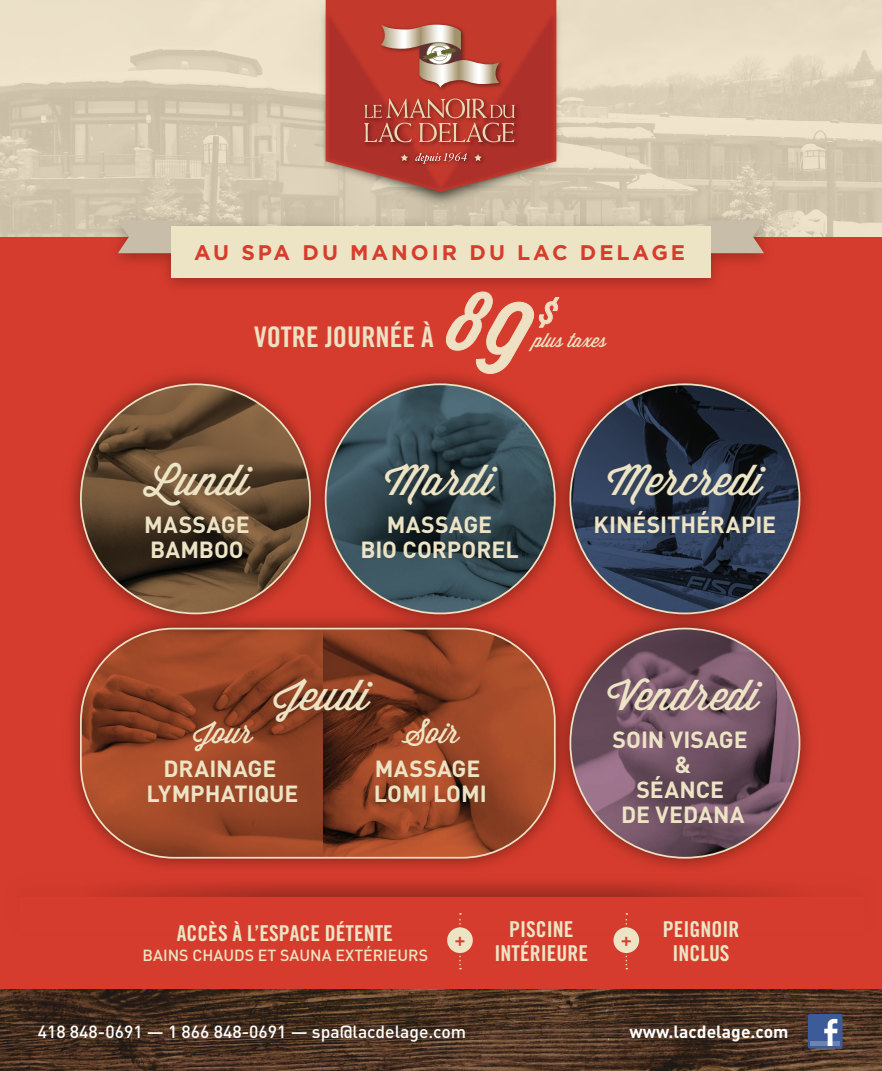
<style>
.page{position:relative;width:882px;height:1071px;background:#fff}
.page>*{position:absolute;margin:0;border:0;box-sizing:border-box;transform-origin:0 0}
.t1{font:93.1px "Wisdom Script";color:#eee1c3}
.t2{font:42px "Wisdom Script";color:#ede4c5}
.t3{font:41.48px "Wisdom Script";color:#eee1c3}
.t4{font:29.4px "Wisdom Script";letter-spacing:-.005em;color:#ede4c5}
.t5{font:28.35px "Trade Gothic LT Std Bd Cn 20";color:#eee1c3}
.t6{font:700 23.1px/25.2px "DIN";color:#ede4c5;text-align:center}
.t7{font:21.88px/23.8px "Trade Gothic LT Std Bd Cn 20";color:#ede4c5;text-align:center}
.t8{font:700 21.18px "Gotham HTF";letter-spacing:.14em;color:#d63d2c}
.t9{font:500 20.82px "DIN";color:#d63c2d}
.t10{font:19.07px "Wisdom Script";color:#eee1c3}
.t11{font:500 17.5px "DIN";color:#fff}
.t12{font:700 17.5px "DIN";color:#fff}
.t13{font:500 15.92px "DIN";color:#ede4c5}
.s1{font-size:114.1px}
</style>
<div class="page">
<div style="left:0;top:0;width:882px;height:991px;background:#d63c2d"></div>
<img style="left:92px;top:881px;width:711px;height:61px">
<div style="left:19px;top:897px;width:844px;height:35px;background:#d63c2d"></div>
<img style="left:0;top:0;width:882px;height:237px">
<svg style="left:459px;top:913px;width:2px;height:56px"></svg>
<div style="left:447px;top:927px;width:26px;height:26px;background:#ede4c5;border-radius:50%"></div>
<svg style="left:626px;top:913px;width:1px;height:56px"></svg>
<div style="left:614px;top:927px;width:25px;height:26px;background:#ede4c5;border-radius:50%"></div>
<svg style="left:446px;top:300px;width:113px;height:52px"></svg>
<img style="left:99px;top:206px;width:684px;height:94px">
<svg style="left:705px;top:220px;width:59px;height:33px;background:#c7b6a2"></svg>
<svg style="left:118px;top:220px;width:59px;height:33px;background:#c7b6a2"></svg>
<div style="left:171px;top:226px;width:539px;height:51px;background:#ede4c5"></div>
<img style="left:0;top:989px;width:882px;height:82px">
<img style="left:265px;top:0;width:113px;height:226px">
<img style="left:378px;top:0;width:239px;height:226px">
<img style="left:360px;top:21px;width:163px;height:129px">
<svg style="left:364px;top:99px;width:151px;height:43px;background:#b55244"></svg>
<svg style="left:381px;top:25px;width:118px;height:63px;background:#c17a6a"></svg>
<img style="left:396px;top:149px;width:15px;height:19px">
<svg style="left:401px;top:154px;width:7px;height:7px"></svg>
<img style="left:474px;top:149px;width:15px;height:19px">
<svg style="left:474px;top:154px;width:8px;height:7px"></svg>
<img style="left:411px;top:148px;width:63px;height:22px">
<svg style="left:415px;top:152px;width:52px;height:12px"></svg>
<div style="left:808px;top:1014px;width:35px;height:35px;background:#3b5b99;border-radius:2px"></div>
<div style="left:810px;top:1041px;width:30px;height:5px;background:#6d84b3"></div>
<svg style="left:824px;top:1019px;width:13px;height:27px"></svg>
<img style="left:70px;top:677px;width:418px;height:191px">
<img style="left:323px;top:683px;width:165px;height:175px">
<img style="left:81px;top:638px;width:242px;height:220px">
<img style="left:70px;top:384px;width:75px;height:254px">
<img style="left:81px;top:384px;width:229px;height:229px;border-radius:115px">
<img style="left:145px;top:352px;width:371px;height:331px">
<img style="left:326px;top:384px;width:229px;height:229px;border-radius:115px">
<img style="left:485px;top:360px;width:325px;height:278px">
<img style="left:570px;top:385px;width:230px;height:205px">
<img style="left:488px;top:590px;width:322px;height:303px">
<img style="left:570px;top:629px;width:230px;height:229px;border-radius:115px">
<div style="left:80px;top:628px;width:476px;height:231px;border:2px solid #eee1c3;border-radius:93px"></div>
<p class="t8" style="left:194px;top:241px;width:493px">AU SPA DU MANOIR DU LAC DELAGE</p>
<p class="t1" style="left:446px;top:244px;width:89px">8<span class="s1">9</span></p>
<p class="t3" style="left:539px;top:277px;width:19px">$</p>
<p class="t5" style="left:254px;top:320px;width:181px">VOTRE JOURNÉE À</p>
<p class="t10" style="left:533px;top:326px;width:74px">plus taxes</p>
<p class="t2" style="left:145px;top:448px;width:106px">Lundi</p>
<p class="t6" style="left:144px;top:511px;width:107px;text-align:left">MASSAGE<br>BAMBOO</p>
<p class="t2" style="left:385px;top:448px;width:111px">Mardi</p>
<p class="t6" style="left:360px;top:511px;width:160px">MASSAGE<br>BIO CORPOREL</p>
<p class="t2" style="left:272px;top:663px;width:98px">Jeudi</p>
<p class="t4" style="left:401px;top:710px;width:60px">Soir</p>
<p class="t6" style="left:374px;top:755px;width:114px;text-align:left">MASSAGE<br>LOMI LOMI</p>
<p class="t4" style="left:192px;top:710px;width:62px">Jour</p>
<p class="t6" style="left:146px;top:755px;width:154px">DRAINAGE<br>LYMPHATIQUE</p>
<p class="t2" style="left:607px;top:448px;width:156px">Mercredi</p>
<p class="t6" style="left:594px;top:511px;width:184px">KINÉSITHÉRAPIE</p>
<p class="t2" style="left:607px;top:663px;width:154px">Vendredi</p>
<p class="t6" style="left:613px;top:726px;width:137px">SOIN VISAGE &amp;<br>SÉANCE<br>DE VEDANA</p>
<p class="t7" style="left:177px;top:921px;width:218px">ACCÈS À L’ESPACE DÉTENTE</p>
<p class="t13" style="left:143px;top:946px;width:287px">BAINS CHAUDS ET SAUNA EXTÉRIEURS</p>
<p class="t7" style="left:495px;top:917px;width:95px">PISCINE<br>INTÉRIEURE</p>
<p class="t7" style="left:663px;top:917px;width:78px">PEIGNOIR<br>INCLUS</p>
<p class="t9" style="left:454px;top:926px;width:13px">+</p>
<p class="t9" style="left:621px;top:926px;width:13px">+</p>
<p class="t11" style="left:38px;top:1021px;width:430px">418 848-0691 — 1 866 848-0691 — spa@lacdelage.com</p>
<p class="t12" style="left:629px;top:1021px;width:161px">www.lacdelage.com</p>
</div>
